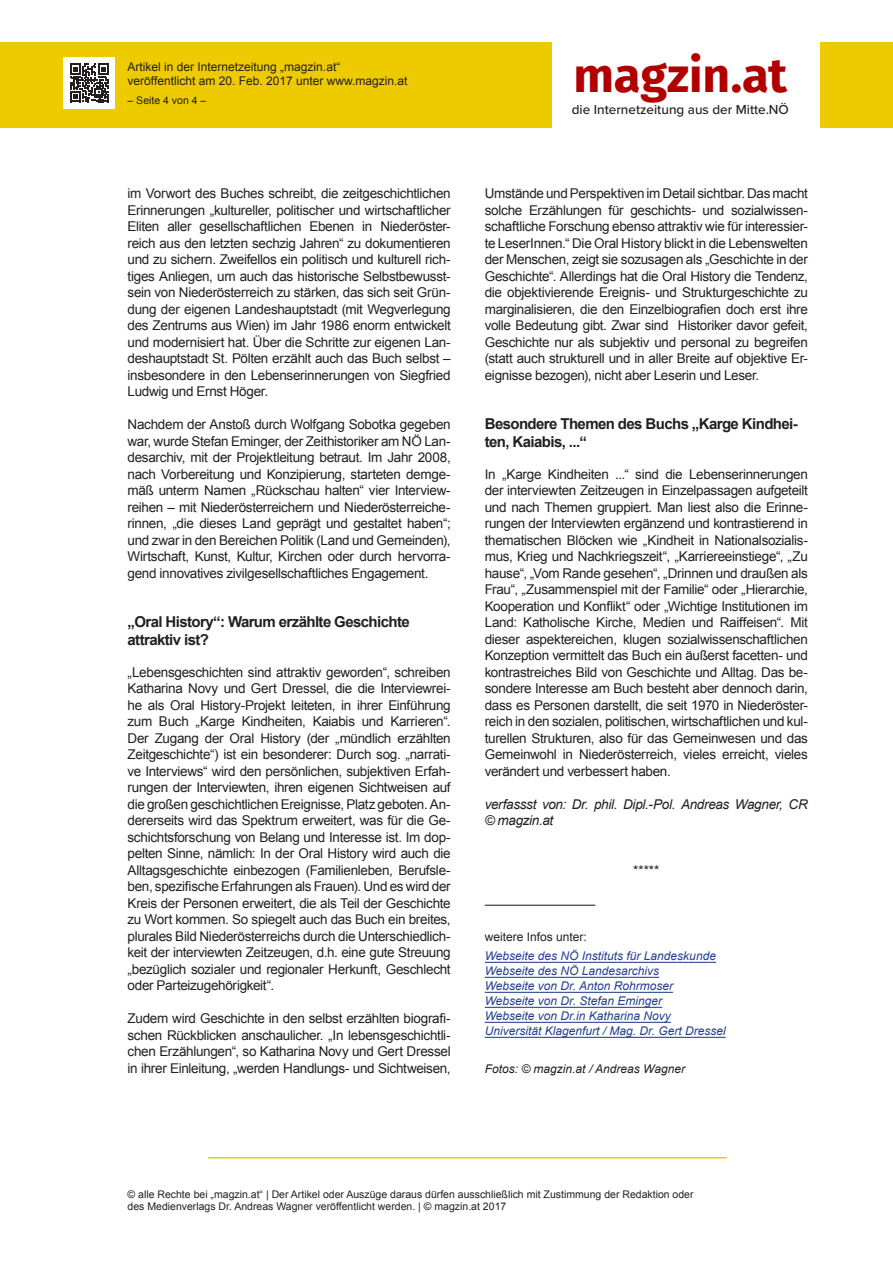
<style>
.page{position:relative;width:893px;height:1263px;background:#fff}
.page>*{position:absolute;margin:0;border:0;box-sizing:border-box;transform-origin:0 0}
.t1{font:700 48px "Fira Sans OT";color:#b20000}
.t2{font:700 15px/18px "Arial";letter-spacing:-.04em;color:#231f20}
.t3{font:13.5px/16.5px "Arial";letter-spacing:-.02em;color:#231f20;text-align:justify}
.t4{font:italic 13.5px/16.5px "Arial";letter-spacing:-.025em;color:#231f20}
.t5{font:500 13.5px "Proxima Nova";color:#231f20}
.t6{font:italic 12px/15px "Arial";color:#253f8e}
.t7{font:12px/13.5px "Arial";color:#231f20}
.t8{font:italic 12px "Arial";color:#231f20}
.t9{font:10.5px/12px "Arial";color:#231f20}
</style>
<div class="page">
<div style="left:0;top:43px;width:893px;height:85px;background:#eecb00"></div>
<div style="left:552px;top:39px;width:268px;height:93px;background:#fff"></div>
<div style="left:64px;top:57px;width:51px;height:51px;background:#fff"></div>
<svg style="left:70px;top:64px;width:39px;height:38px"></svg>
<hr style="left:208px;top:1157px;width:519px;height:1px;background:#eecb00">
<hr style="left:485px;top:905px;width:110px;height:1px;background:#231f20">
<hr style="left:485px;top:962px;width:231px;height:1px;background:#253f8e">
<hr style="left:485px;top:977px;width:174px;height:1px;background:#253f8e">
<hr style="left:485px;top:992px;width:188px;height:1px;background:#253f8e">
<hr style="left:485px;top:1007px;width:177px;height:1px;background:#253f8e">
<hr style="left:485px;top:1022px;width:186px;height:1px;background:#253f8e">
<hr style="left:485px;top:1037px;width:241px;height:1px;background:#253f8e">
<p class="t7" style="left:128px;top:61px;width:281px">Artikel in der Internetzeitung „magzin.at“ veröffentlicht am 20. Feb. 2017 unter www.magzin.at</p>
<p class="t9" style="left:128px;top:95px;width:80px">– Seite 4 von 4 –</p>
<p class="t3" style="left:128px;top:185px;width:325px">im Vorwort des Buches schreibt, die zeitgeschichtlichen Erinnerungen „kultureller, politischer und wirtschaftlicher Eliten aller gesellschaftlichen Ebenen in Niederöster&shy;reich aus den letzten sechzig Jahren“ zu dokumentieren und zu sichern. Zweifellos ein politisch und kulturell rich&shy;tiges Anliegen, um auch das historische Selbstbewusst&shy;sein von Niederösterreich zu stärken, das sich seit Grün&shy;dung der eigenen Landeshauptstadt (mit Wegverlegung des Zentrums aus Wien) im Jahr 1986 enorm entwickelt und modernisiert hat. Über die Schritte zur eigenen Lan&shy;deshauptstadt St. Pölten erzählt auch das Buch selbst – insbesondere in den Lebenserinnerungen von Siegfried Ludwig und Ernst Höger.</p>
<p class="t3" style="left:128px;top:416px;width:325px">Nachdem der Anstoß durch Wolfgang Sobotka gegeben war, wurde Stefan Eminger, der Zeithistoriker am NÖ Lan&shy;desarchiv, mit der Projektleitung betraut. Im Jahr 2008, nach Vorbereitung und Konzipierung, starteten demge&shy;mäß unterm Namen „Rückschau halten“ vier Interview&shy;reihen – mit Niederösterreichern und Niederösterreiche&shy;rinnen, „die dieses Land geprägt und gestaltet haben“; und zwar in den Bereichen Politik (Land und Gemeinden), Wirtschaft, Kunst, Kultur, Kirchen oder durch hervorra&shy;gend innovatives zivilgesellschaftliches Engagement.</p>
<p class="t2" style="left:128px;top:614px;width:284px">„Oral History“: Warum erzählte Geschichte attraktiv ist?</p>
<p class="t3" style="left:128px;top:664px;width:325px">„Lebensgeschichten sind attraktiv geworden“, schreiben Katharina Novy und Gert Dressel, die die Interviewrei&shy;he als Oral History-Projekt leiteten, in ihrer Einführung zum Buch „Karge Kindheiten, Kaiabis und Karrieren“.<br>Der Zugang der Oral History (der „mündlich erzählten Zeitgeschichte“) ist ein besonderer: Durch sog. „narrati&shy;ve Interviews“ wird den persönlichen, subjektiven Erfah&shy;rungen der Interviewten, ihren eigenen Sichtweisen auf die großen geschichtlichen Ereignisse, Platz geboten. An&shy;dererseits wird das Spektrum erweitert, was für die Ge&shy;schichtsforschung von Belang und Interesse ist. Im dop&shy;pelten Sinne, nämlich: In der Oral History wird auch die Alltagsgeschichte einbezogen (Familienleben, Berufsle&shy;ben, spezifische Erfahrungen als Frauen). Und es wird der Kreis der Personen erweitert, die als Teil der Geschichte zu Wort kommen. So spiegelt auch das Buch ein breites, plurales Bild Niederösterreichs durch die Unterschiedlich&shy;keit der interviewten Zeitzeugen, d.h. eine gute Streuung „bezüglich sozialer und regionaler Herkunft, Geschlecht oder Parteizugehörigkeit“.</p>
<p class="t3" style="left:128px;top:1010px;width:325px">Zudem wird Geschichte in den selbst erzählten biografi&shy;schen Rückblicken anschaulicher. „In lebensgeschichtli&shy;chen Erzählungen“, so Katharina Novy und Gert Dressel in ihrer Einleitung, „werden Handlungs- und Sichtweisen,</p>
<h1 class="t1" style="left:574px;top:41px;width:215px">magzin.at</h1>
<p class="t5" style="left:572px;top:101px;width:219px">die Internetzeitung aus der Mitte.NÖ</p>
<p class="t3" style="left:485px;top:185px;width:325px">Umstände und Perspektiven im Detail sichtbar. Das macht solche Erzählungen für geschichts- und sozialwissen&shy;schaftliche Forschung ebenso attraktiv wie für interessier&shy;te LeserInnen.“ Die Oral History blickt in die Lebenswelten der Menschen, zeigt sie sozusagen als „Geschichte in der Geschichte“. Allerdings hat die Oral History die Tendenz, die objektivierende Ereignis- und Strukturgeschichte zu marginalisieren, die den Einzelbiografien doch erst ihre volle Bedeutung gibt. Zwar sind Historiker davor gefeit, Geschichte nur als subjektiv und personal zu begreifen (statt auch strukturell und in aller Breite auf objektive Er&shy;eignisse bezogen), nicht aber Leserin und Leser.</p>
<p class="t2" style="left:485px;top:416px;width:314px">Besondere Themen des Buchs „Karge Kindhei&shy;ten, Kaiabis, ...“</p>
<p class="t3" style="left:485px;top:466px;width:325px">In „Karge Kindheiten ...“ sind die Lebenserinnerungen der interviewten Zeitzeugen in Einzelpassagen aufgeteilt und nach Themen gruppiert. Man liest also die Erinne&shy;rungen der Interviewten ergänzend und kontrastierend in thematischen Blöcken wie „Kindheit in Nationalsozialis&shy;mus, Krieg und Nachkriegszeit“, „Karriereeinstiege“, „Zu hause“, „Vom Rande gesehen“, „Drinnen und draußen als Frau“, „Zusammenspiel mit der Familie“ oder „Hierarchie, Kooperation und Konflikt“ oder „Wichtige Institutionen im Land: Katholische Kirche, Medien und Raiffeisen“. Mit dieser aspektereichen, klugen sozialwissenschaftlichen Konzeption vermittelt das Buch ein äußerst facetten- und kontrastreiches Bild von Geschichte und Alltag. Das be&shy;sondere Interesse am Buch besteht aber dennoch darin, dass es Personen darstellt, die seit 1970 in Niederöster&shy;reich in den sozialen, politischen, wirtschaftlichen und kul&shy;turellen Strukturen, also für das Gemeinwesen und das Gemeinwohl in Niederösterreich, vieles erreicht, vieles verändert und verbessert haben.</p>
<p class="t4" style="left:485px;top:796px;width:325px">verfassst von: Dr. phil. Dipl.-Pol. Andreas Wagner, CR © magzin.at</p>
<p class="t3" style="left:633px;top:862px;width:28px">*****</p>
<p class="t7" style="left:485px;top:930px;width:104px">weitere Infos unter:</p>
<p class="t6" style="left:485px;top:949px;width:242px">Webseite des NÖ Instituts für Landeskunde Webseite des NÖ Landesarchivs<br>Webseite von Dr. Anton Rohrmoser Webseite von Dr. Stefan Eminger<br>Webseite von Dr.in Katharina Novy Universität Klagenfurt / Mag. Dr. Gert Dressel</p>
<p class="t8" style="left:485px;top:1061px;width:202px">Fotos: © magzin.at / Andreas Wagner</p>
<p class="t9" style="left:128px;top:1189px;width:568px">© alle Rechte bei „magzin.at“ | Der Artikel oder Auszüge daraus dürfen ausschließlich mit Zustimmung der Redaktion oder des Medienverlags Dr. Andreas Wagner veröffentlicht werden. | © magzin.at 2017</p>
</div>
